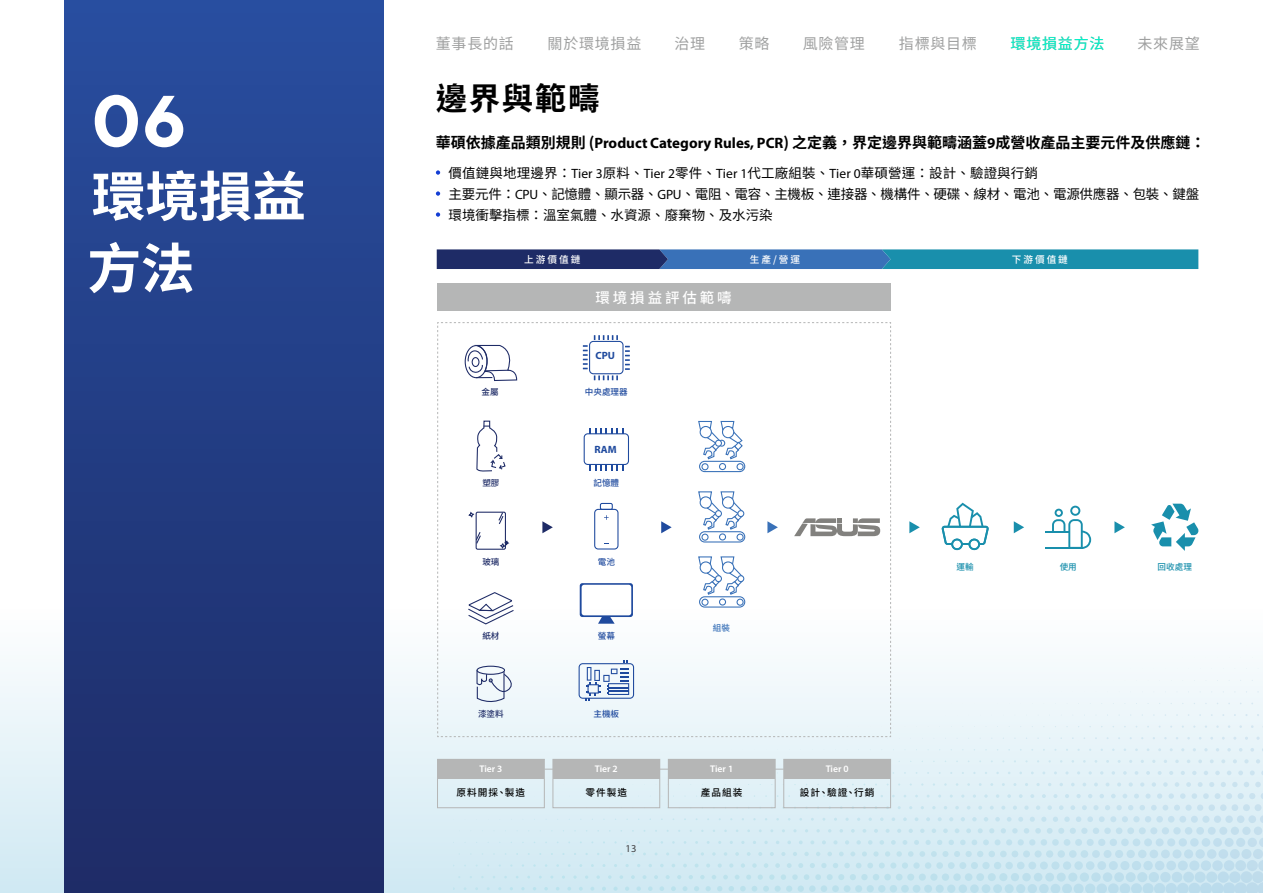
<style>
.page{position:relative;width:1263px;height:893px;background:#fff}
.page>*{position:absolute;margin:0;border:0;box-sizing:border-box;transform-origin:0 0}
.t1{font:700 72px "TT Norms Pro";color:#fff}
.t2{font:700 54px/72px "Noto Sans CJ Ktc";letter-spacing:-.01em;color:#fff}
.t3{font:700 31.5px "Noto Sans CJ Ktc";letter-spacing:.05em;color:#000}
.t4{font:700 15px "Noto Sans CJ Ktc";color:#000}
.t5{font:15px "Noto Sans CJ Ktc";letter-spacing:.05em;color:#9fa0a0}
.t6{font:15px "Noto Sans CJ Ktc";letter-spacing:.05em;color:#00f5ca}
.t7{font:500 14.55px "Noto Sans CJ Ktc";letter-spacing:.2em;color:#fff}
.t8{font:13.5px/21px "Noto Sans CJ Ktc";color:#000}
.t9{font:700 10.5px "Myriad Pro";color:#1f4a9e}
.t10{font:10.5px "Myriad Pro";color:#414042}
.t11{font:500 9.6px "Noto Sans CJ Ktc";letter-spacing:.1em;color:#000}
.t12{font:600 9.6px "Myriad Pro";color:#fff}
.t13{font:500 9.6px "Noto Sans CJ Ktc";letter-spacing:.2em;color:#fff}
.t14{font:500 8.55px "Noto Sans CJ Ktc";color:#1f4a9e}
.t15{font:500 8.55px "Noto Sans CJ Ktc";color:#1e2b66}
.t16{font:500 8.55px "Noto Sans CJ Ktc";color:#198fac}
.t17{font:500 8.55px "Noto Sans CJ Ktc";color:#3971b8}
.s1{font-family:"Myriad Pro"}
</style>
<div class="page">
<div style="left:0;top:608px;width:1263px;height:285px;background:linear-gradient(to bottom,#fefefe,#cfe8f2)"></div>
<svg style="left:1256px;top:737px;width:4px;height:3px"></svg>
<svg style="left:1227px;top:748px;width:4px;height:3px"></svg>
<svg style="left:1239px;top:748px;width:3px;height:4px"></svg>
<svg style="left:1250px;top:748px;width:4px;height:4px"></svg>
<svg style="left:1117px;top:760px;width:4px;height:3px"></svg>
<svg style="left:1175px;top:760px;width:4px;height:3px"></svg>
<svg style="left:1187px;top:759px;width:3px;height:4px"></svg>
<svg style="left:1198px;top:759px;width:4px;height:4px"></svg>
<svg style="left:1210px;top:759px;width:4px;height:4px"></svg>
<svg style="left:1221px;top:759px;width:4px;height:4px"></svg>
<svg style="left:1233px;top:759px;width:4px;height:4px"></svg>
<svg style="left:1244px;top:759px;width:4px;height:4px"></svg>
<svg style="left:1256px;top:759px;width:4px;height:4px"></svg>
<svg style="left:1088px;top:771px;width:4px;height:4px"></svg>
<svg style="left:1100px;top:771px;width:3px;height:4px"></svg>
<svg style="left:1111px;top:771px;width:4px;height:4px"></svg>
<svg style="left:1123px;top:771px;width:4px;height:4px"></svg>
<svg style="left:1134px;top:771px;width:4px;height:4px"></svg>
<svg style="left:1146px;top:771px;width:4px;height:4px"></svg>
<svg style="left:1158px;top:771px;width:4px;height:4px"></svg>
<svg style="left:1169px;top:771px;width:4px;height:4px"></svg>
<svg style="left:1181px;top:771px;width:4px;height:4px"></svg>
<svg style="left:1192px;top:771px;width:4px;height:4px"></svg>
<svg style="left:1204px;top:771px;width:4px;height:4px"></svg>
<svg style="left:1215px;top:771px;width:5px;height:4px"></svg>
<svg style="left:1227px;top:771px;width:4px;height:4px"></svg>
<svg style="left:1238px;top:770px;width:5px;height:5px"></svg>
<svg style="left:1250px;top:770px;width:5px;height:5px"></svg>
<svg style="left:1036px;top:783px;width:4px;height:3px"></svg>
<svg style="left:1059px;top:783px;width:4px;height:3px"></svg>
<svg style="left:1071px;top:783px;width:4px;height:3px"></svg>
<svg style="left:1082px;top:783px;width:4px;height:3px"></svg>
<svg style="left:1094px;top:782px;width:4px;height:4px"></svg>
<svg style="left:1105px;top:782px;width:4px;height:4px"></svg>
<svg style="left:1117px;top:782px;width:4px;height:5px"></svg>
<svg style="left:1128px;top:782px;width:5px;height:5px"></svg>
<svg style="left:1140px;top:782px;width:4px;height:5px"></svg>
<svg style="left:1152px;top:782px;width:4px;height:5px"></svg>
<svg style="left:1163px;top:782px;width:5px;height:5px"></svg>
<svg style="left:1175px;top:782px;width:4px;height:5px"></svg>
<svg style="left:1186px;top:782px;width:5px;height:5px"></svg>
<svg style="left:1198px;top:782px;width:4px;height:5px"></svg>
<svg style="left:1209px;top:782px;width:5px;height:5px"></svg>
<svg style="left:1221px;top:782px;width:5px;height:5px"></svg>
<svg style="left:1232px;top:782px;width:5px;height:5px"></svg>
<svg style="left:1244px;top:782px;width:5px;height:5px"></svg>
<svg style="left:1255px;top:782px;width:6px;height:5px"></svg>
<svg style="left:950px;top:794px;width:3px;height:4px"></svg>
<svg style="left:961px;top:794px;width:3px;height:4px"></svg>
<svg style="left:973px;top:794px;width:3px;height:4px"></svg>
<svg style="left:984px;top:794px;width:4px;height:4px"></svg>
<svg style="left:996px;top:794px;width:3px;height:4px"></svg>
<svg style="left:1007px;top:794px;width:4px;height:4px"></svg>
<svg style="left:1019px;top:794px;width:4px;height:4px"></svg>
<svg style="left:1030px;top:794px;width:4px;height:4px"></svg>
<svg style="left:1042px;top:794px;width:4px;height:4px"></svg>
<svg style="left:1053px;top:794px;width:4px;height:4px"></svg>
<svg style="left:1065px;top:794px;width:4px;height:4px"></svg>
<svg style="left:1076px;top:794px;width:5px;height:4px"></svg>
<svg style="left:1088px;top:794px;width:4px;height:4px"></svg>
<svg style="left:1099px;top:794px;width:5px;height:4px"></svg>
<svg style="left:1111px;top:794px;width:5px;height:4px"></svg>
<svg style="left:1122px;top:794px;width:5px;height:4px"></svg>
<svg style="left:1134px;top:794px;width:5px;height:4px"></svg>
<svg style="left:1145px;top:793px;width:6px;height:6px"></svg>
<svg style="left:453px;top:805px;width:704px;height:88px;background:#d3eaf3"></svg>
<svg style="left:1157px;top:793px;width:54px;height:100px;background:#cde6f1"></svg>
<svg style="left:1211px;top:793px;width:52px;height:100px;background:#cce5f0"></svg>
<div style="left:64px;top:0;width:319px;height:893px;background:linear-gradient(to bottom,#284ea0,#1e2b66)"></div>
<svg style="left:436px;top:170px;width:4px;height:5px"></svg>
<svg style="left:436px;top:191px;width:4px;height:5px"></svg>
<svg style="left:436px;top:212px;width:4px;height:5px"></svg>
<div style="left:890px;top:249px;width:308px;height:20px;background:#198fac"></div>
<hr style="left:544px;top:769px;width:240px;height:1px;background:#b5b6b6">
<div style="left:437px;top:283px;width:453px;height:28px;background:#b5b6b6"></div>
<div style="left:437px;top:759px;width:107px;height:20px;background:#b5b6b6"></div>
<div style="left:553px;top:759px;width:107px;height:20px;background:#b5b6b6"></div>
<div style="left:668px;top:759px;width:107px;height:20px;background:#b5b6b6"></div>
<div style="left:784px;top:759px;width:106px;height:20px;background:#b5b6b6"></div>
<svg style="left:1014px;top:521px;width:10px;height:12px"></svg>
<svg style="left:1114px;top:521px;width:11px;height:12px"></svg>
<hr style="left:1045px;top:547px;width:38px;height:2px;background:#198fac">
<svg style="left:1052px;top:506px;width:39px;height:43px"></svg>
<hr style="left:1045px;top:531px;width:25px;height:2px;background:#198fac">
<svg style="left:1151px;top:504px;width:47px;height:47px"></svg>
<svg style="left:437px;top:322px;width:260px;height:415px"></svg>
<svg style="left:697px;top:322px;width:293px;height:417px"></svg>
<svg style="left:437px;top:249px;width:453px;height:20px;background:#2f5291"></svg>
<div style="left:437px;top:759px;width:108px;height:49px;border:1px solid #b5b6b6"></div>
<div style="left:552px;top:759px;width:108px;height:49px;border:1px solid #b5b6b6"></div>
<div style="left:668px;top:759px;width:107px;height:49px;border:1px solid #b5b6b6"></div>
<div style="left:783px;top:759px;width:108px;height:49px;border:1px solid #b5b6b6"></div>
<h1 class="t1" style="left:91px;top:68px;width:97px">06</h1>
<h2 class="t2" style="left:87px;top:162px;width:220px">環境損益方法</h2>
<p class="t5" style="left:436px;top:35px;width:79px">董事長的話</p>
<p class="t5" style="left:548px;top:35px;width:95px">關於環境損益</p>
<p class="t5" style="left:674px;top:35px;width:32px">治理</p>
<p class="t5" style="left:739px;top:35px;width:32px">策略</p>
<p class="t5" style="left:803px;top:35px;width:64px">風險管理</p>
<p class="t5" style="left:899px;top:35px;width:79px">指標與目標</p>
<p class="t5" style="left:1137px;top:35px;width:64px">未來展望</p>
<p class="t6" style="left:1011px;top:35px;width:95px">環境損益方法</p>
<h3 class="t3" style="left:436px;top:81px;width:165px">邊界與範疇</h3>
<p class="t4" style="left:436px;top:134px;width:771px">華碩依據產品類別規則 (<span class="s1">Product Category Rules, PCR</span>) 之定義，界定邊界與範疇涵蓋<span class="s1">9</span>成營收產品主要元件及供應鏈：</p>
<p class="t8" style="left:449px;top:163px;width:752px">價值鏈與地理邊界：<span class="s1">Tier 3</span>原料、<span class="s1">Tier 2</span>零件、<span class="s1">Tier 1</span>代工廠組裝、<span class="s1">Tier 0</span>華碩營運：設計、驗證與行銷<br>主要元件：<span class="s1">CPU</span>、記憶體、顯示器、<span class="s1">GPU</span>、電阻、電容、主機板、連接器、機構件、硬碟、線材、電池、電源供應器、包裝、鍵盤環境衝擊指標：溫室氣體、水資源、廢棄物、及水污染</p>
<p class="t13" style="left:750px;top:254px;width:52px">生產/營運</p>
<p class="t7" style="left:595px;top:289px;width:138px">環境損益評估範嚋</p>
<p class="t13" style="left:524px;top:254px;width:58px">上游價值鏈</p>
<p class="t13" style="left:1012px;top:254px;width:58px">下游價值鏈</p>
<p class="t9" style="left:596px;top:349px;width:21px">CPU</p>
<p class="t15" style="left:482px;top:387px;width:19px">金屬</p>
<p class="t14" style="left:585px;top:387px;width:44px">中央處理器</p>
<p class="t9" style="left:594px;top:443px;width:24px">RAM</p>
<p class="t15" style="left:482px;top:478px;width:19px">塑膠</p>
<p class="t14" style="left:593px;top:478px;width:27px">記憶體</p>
<p class="t15" style="left:482px;top:557px;width:19px">玻璃</p>
<p class="t14" style="left:598px;top:557px;width:19px">電池</p>
<p class="t15" style="left:482px;top:631px;width:19px">紙材</p>
<p class="t14" style="left:598px;top:631px;width:19px">螢幕</p>
<p class="t17" style="left:713px;top:623px;width:19px">組裝</p>
<p class="t15" style="left:478px;top:709px;width:27px">漆塗料</p>
<p class="t14" style="left:593px;top:709px;width:27px">主機板</p>
<p class="t12" style="left:479px;top:763px;width:24px">Tier 3</p>
<p class="t11" style="left:457px;top:787px;width:70px">原料開採、製造</p>
<p class="t11" style="left:585px;top:787px;width:43px">零件製造</p>
<p class="t11" style="left:701px;top:787px;width:43px">產品組装</p>
<p class="t11" style="left:800px;top:787px;width:76px">設計、驗證、行銷</p>
<p class="t12" style="left:595px;top:763px;width:24px">Tier 2</p>
<p class="t12" style="left:710px;top:763px;width:24px">Tier 1</p>
<p class="t12" style="left:826px;top:763px;width:24px">Tier 0</p>
<p class="t10" style="left:625px;top:842px;width:12px">13</p>
<p class="t16" style="left:956px;top:562px;width:19px">運輸</p>
<p class="t16" style="left:1060px;top:562px;width:19px">使用</p>
<p class="t16" style="left:1157px;top:562px;width:36px">回收處理</p>
</div>
